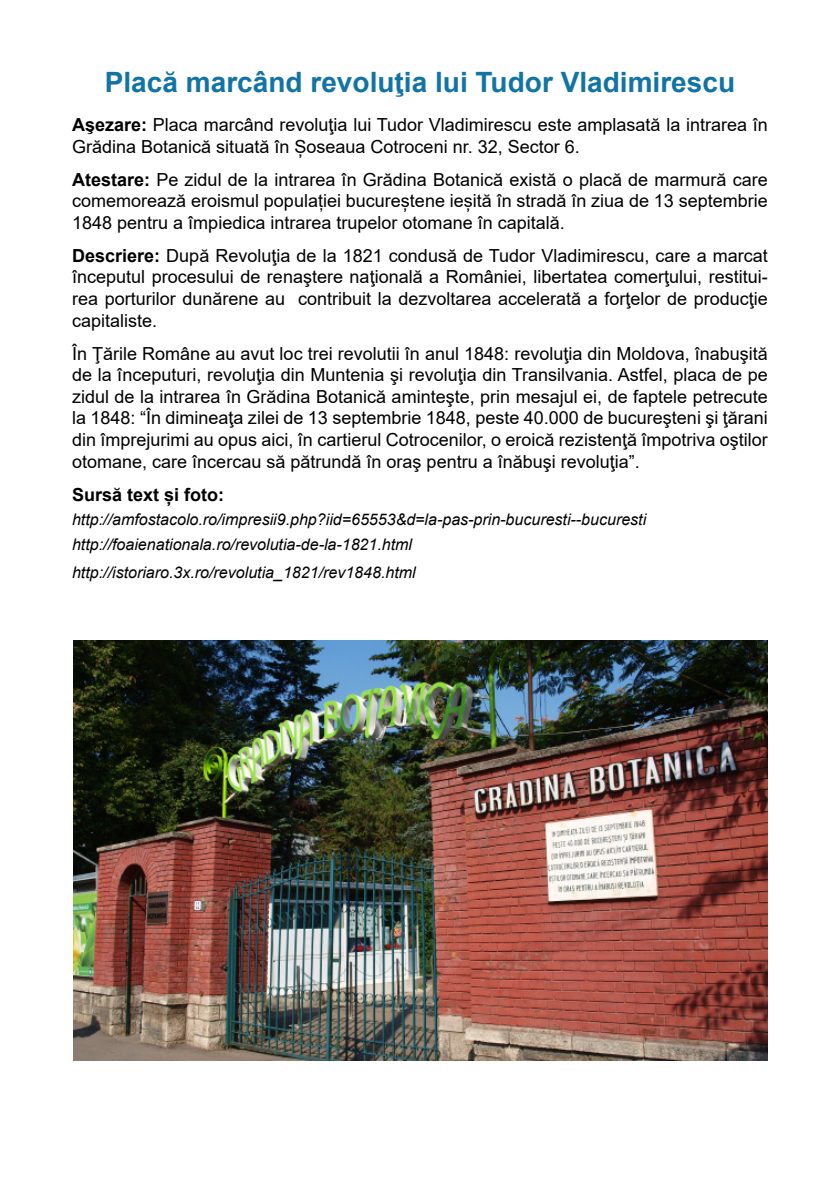
<style>
.page{position:relative;width:840px;height:1191px;background:#fff}
.page>*{position:absolute;margin:0;border:0;box-sizing:border-box;transform-origin:0 0}
.t1{font:700 28px "Arial";color:#1174a5}
.t2{font:18px/21.6px "Arial";color:#000;text-align:justify}
.t3{font:700 18px "Arial";color:#000}
.t4{font:italic 16px "Arial";color:#000}
.s1{font-weight:700}
</style>
<div class="page">
<img style="left:73px;top:641px;width:694px;height:419px">
<p class="t1" style="left:105px;top:63px;width:631px">Placă marcând revoluţia lui Tudor Vladimirescu</p>
<p class="t2" style="left:72px;top:114px;width:697px"><span class="s1">Aşezare:</span> Placa marcând revoluţia lui Tudor Vladimirescu este amplasată la intrarea în<br>Grădina Botanică situată în Șoseaua Cotroceni nr. 32, Sector 6.</p>
<p class="t2" style="left:72px;top:168px;width:697px"><span class="s1">Atestare:</span> Pe zidul de la intrarea în Grădina Botanică există o placă de marmură care comemorează eroismul populației bucureștene ieșită în stradă în ziua de 13 septembrie 1848 pentru a împiedica intrarea trupelor otomane în capitală.</p>
<p class="t2" style="left:72px;top:244px;width:697px"><span class="s1">Descriere:</span> După Revoluţia de la 1821 condusă de Tudor Vladimirescu, care a marcat începutul procesului de renaştere naţională a României, libertatea comerţului, restitui&shy;rea porturilor dunărene au contribuit la dezvoltarea accelerată a forţelor de producţie capitaliste.</p>
<p class="t2" style="left:72px;top:342px;width:697px">În Ţările Române au avut loc trei revolutii în anul 1848: revoluţia din Moldova, înabuşită de la începuturi, revoluţia din Muntenia şi revoluţia din Transilvania. Astfel, placa de pe zidul de la intrarea în Grădina Botanică aminteşte, prin mesajul ei, de faptele petrecute la 1848: “În dimineaţa zilei de 13 septembrie 1848, peste 40.000 de bucureşteni şi ţărani din împrejurimi au opus aici, în cartierul Cotrocenilor, o eroică rezistenţă împotriva oştilor otomane, care încercau să pătrundă în oraş pentru a înăbuşi revoluţia”.</p>
<p class="t3" style="left:72px;top:481px;width:154px">Sursă text și foto:</p>
<p class="t4" style="left:72px;top:509px;width:575px">http://amfostacolo.ro/impresii9.php?iid=65553&amp;d=la-pas-prin-bucuresti--bucuresti</p>
<p class="t4" style="left:72px;top:534px;width:341px">http://foaienationala.ro/revolutia-de-la-1821.html</p>
<p class="t4" style="left:72px;top:561px;width:345px">http://istoriaro.3x.ro/revolutia_1821/rev1848.html</p>
</div>
